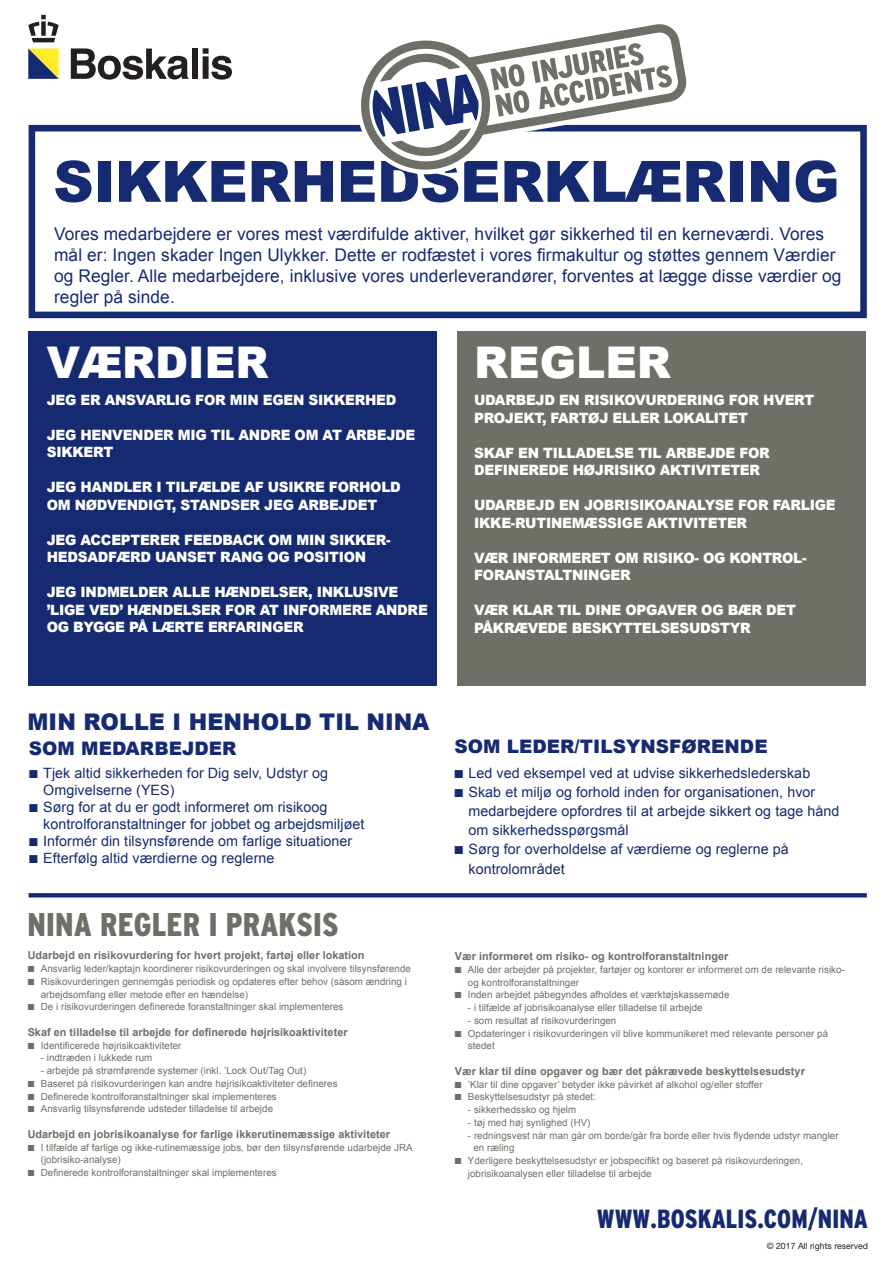
<style>
.page{position:relative;width:893px;height:1263px;background:#fff}
.page>*{position:absolute;margin:0;border:0;box-sizing:border-box;transform-origin:0 0}
.t1{font:900 57px "Arial";letter-spacing:-.005em;color:#162a71}
.t2{font:900 43.8px "Arial";color:#fff}
.t3{font:900 condensed 32.85px "Interstate";letter-spacing:.005em;color:#6e6f66}
.t4{font:900 condensed 26.25px "Interstate";letter-spacing:.005em;color:#162a71;scale:.94 1}
.t5{font:900 22.95px "Arial";letter-spacing:.005em;color:#162a71}
.t6{font:900 18.6px "Arial";letter-spacing:.005em;color:#162a71}
.t7{font:17.55px/21px "Arial";letter-spacing:.005em;color:#162a71}
.t8{font:900 14.25px/17.5px "Arial";letter-spacing:-.02em;color:#fff;scale:.96 1}
.t9{font:14.25px/19.2px "Arial";letter-spacing:.005em;color:#162a71}
.t10{font:700 10.95px "Arial";letter-spacing:.005em;color:#6e6f66}
.t11{font:9.9px/12.8px "Arial";letter-spacing:.005em;color:#6e6f66}
.t12{font:8.7px "Helvetica Neue LT Std";letter-spacing:.005em;color:#231f20}
.s1{font-weight:700}
</style>
<div class="page">
<div style="left:457px;top:332px;width:409px;height:354px;background:#6e6f66"></div>
<div style="left:29px;top:125px;width:838px;height:193px;border:7px solid #162a71"></div>
<svg style="left:359px;top:24px;width:329px;height:146px"></svg>
<svg style="left:373px;top:43px;width:299px;height:96px"></svg>
<div style="left:28px;top:332px;width:409px;height:354px;background:#162a71"></div>
<svg style="left:29px;top:893px;width:838px;height:4px;fill:#162a71"></svg>
<svg style="left:28px;top:48px;width:31px;height:31px"></svg>
<svg style="left:71px;top:48px;width:118px;height:32px"></svg>
<div style="left:192px;top:48px;width:6px;height:31px;background:#231f20"></div>
<svg style="left:203px;top:48px;width:29px;height:32px"></svg>
<svg style="left:28px;top:15px;width:31px;height:27px"></svg>
<h1 class="t1" style="left:53px;top:140px;width:788px">SIKKERHEDSERKLÆRING</h1>
<p class="t7" style="left:54px;top:223px;width:789px">Vores medarbejdere er vores mest værdifulde aktiver, hvilket gør sikkerhed til en kerneværdi. Vores mål er: Ingen skader Ingen Ulykker. Dette er rodfæstet i vores firmakultur og støttes gennem Værdier og Regler. Alle medarbejdere, inklusive vores underleverandører, forventes at lægge disse værdier og regler på sinde.</p>
<h2 class="t2" style="left:47px;top:330px;width:223px">VÆRDIER</h2>
<h3 class="t8" style="left:47px;top:390px;width:366px">JEG ER ANSVARLIG FOR MIN EGEN SIKKERHED</h3>
<h3 class="t8" style="left:47px;top:425px;width:386px">JEG HENVENDER MIG TIL ANDRE OM AT ARBEJDE<br>SIKKERT</h3>
<h3 class="t8" style="left:47px;top:478px;width:370px">JEG HANDLER I TILFÆLDE AF USIKRE FORHOLD<br>OM NØDVENDIGT, STANDSER JEG ARBEJDET</h3>
<h3 class="t8" style="left:47px;top:530px;width:360px">JEG ACCEPTERER FEEDBACK OM MIN SIKKER-<br>HEDSADFÆRD UANSET RANG OG POSITION</h3>
<h3 class="t8" style="left:47px;top:583px;width:398px">JEG INDMELDER ALLE HÆNDELSER, INKLUSIVE ’LIGE VED’ HÆNDELSER FOR AT INFORMERE ANDRE<br>OG BYGGE PÅ LÆRTE ERFARINGER</h3>
<h3 class="t5" style="left:28px;top:705px;width:404px">MIN ROLLE I HENHOLD TIL NINA</h3>
<h2 class="t2" style="left:474px;top:331px;width:198px">REGLER</h2>
<h3 class="t8" style="left:474px;top:391px;width:356px">UDARBEJD EN RISIKOVURDERING FOR HVERT<br>PROJEKT, FARTØJ ELLER LOKALITET</h3>
<h3 class="t8" style="left:474px;top:443px;width:310px">SKAF EN TILLADELSE TIL ARBEJDE FOR<br>DEFINEREDE HØJRISIKO AKTIVITETER</h3>
<h3 class="t8" style="left:474px;top:496px;width:378px">UDARBEJD EN JOBRISIKOANALYSE FOR FARLIGE<br>IKKE-RUTINEMÆSSIGE AKTIVITETER</h3>
<h3 class="t8" style="left:474px;top:548px;width:348px">VÆR INFORMERET OM RISIKO- OG KONTROL-<br>FORANSTALTNINGER</h3>
<h3 class="t8" style="left:474px;top:601px;width:337px">VÆR KLAR TIL DINE OPGAVER OG BÆR DET<br>PÅKRÆVEDE BESKYTTELSESUDSTYR</h3>
<h3 class="t6" style="left:29px;top:734px;width:209px">SOM MEDARBEJDER</h3>
<h3 class="t6" style="left:454px;top:733px;width:315px">SOM LEDER/TILSYNSFØRENDE</h3>
<h3 class="t9" style="left:43px;top:764px;width:286px;line-height:17.1px;text-indent:-14px">■ Tjek altid sikkerheden for Dig selv, Udstyr og<br>Omgivelserne (YES)</h3>
<h3 class="t9" style="left:43px;top:798px;width:323px;line-height:17.1px;text-indent:-14px">■ Sørg for at du er godt informeret om risikoog kontrolforanstaltninger for jobbet og arbejdsmiljøet</h3>
<h3 class="t9" style="left:29px;top:832px;width:325px">■ Informér din tilsynsførende om farlige situationer</h3>
<h3 class="t9" style="left:29px;top:849px;width:247px">■ Efterfølg altid værdierne og reglerne</h3>
<h3 class="t9" style="left:454px;top:763px;width:357px">■ Led ved eksempel ved at udvise sikkerhedslederskab</h3>
<h3 class="t9" style="left:468px;top:782px;width:372px;text-indent:-14px">■ Skab et miljø og forhold inden for organisationen, hvor medarbejdere opfordres til at arbejde sikkert og tage hånd om sikkerhedsspørgsmål</h3>
<h3 class="t9" style="left:468px;top:840px;width:322px;text-indent:-14px">■ Sørg for overholdelse af værdierne og reglerne på kontrolområdet</h3>
<h3 class="t3" style="left:28px;top:906px;width:313px">NINA REGLER I PRAKSIS</h3>
<p class="t10" style="left:28px;top:948px;width:338px">Udarbejd en risikovurdering for hvert projekt, fartøj eller lokation</p>
<p class="t11" style="left:28px;top:962px;width:385px">■ Ansvarlig leder/kaptajn koordinerer risikovurderingen og skal involvere tilsynsførende</p>
<p class="t11" style="left:41px;top:975px;width:368px;text-indent:-13px">■ Risikovurderingen gennemgås periodisk og opdateres efter behov (såsom ændring i arbejdsomfang eller metode efter en hændelse)</p>
<p class="t11" style="left:28px;top:1000px;width:317px">■ De i risikovurderingen definerede foranstaltninger skal implementeres</p>
<p class="t10" style="left:28px;top:1024px;width:321px">Skaf en tilladelse til arbejde for definerede højrisikoaktiviteter</p>
<p class="t11" style="left:28px;top:1039px;width:155px">■ Identificerede højrisikoaktiviteter</p>
<p class="t11" style="left:41px;top:1051px;width:113px">- indtræden i lukkede rum</p>
<p class="t11" style="left:41px;top:1064px;width:267px">- arbejde på strømførende systemer (inkl. ’Lock Out/Tag Out)</p>
<p class="t11" style="left:28px;top:1077px;width:311px">■ Baseret på risikovurderingen kan andre højrisikoaktiviteter defineres</p>
<p class="t11" style="left:28px;top:1090px;width:250px">■ Definerede kontrolforanstaltninger skal implementeres</p>
<p class="t11" style="left:28px;top:1102px;width:247px">■ Ansvarlig tilsynsførende udsteder tilladelse til arbejde</p>
<p class="t10" style="left:28px;top:1126px;width:364px">Udarbejd en jobrisikoanalyse for farlige ikkerutinemæssige aktiviteter</p>
<p class="t11" style="left:41px;top:1141px;width:373px;text-indent:-13px">■ I tilfælde af farlige og ikke-rutinemæssige jobs, bør den tilsynsførende udarbejde JRA (jobrisiko-analyse)</p>
<p class="t11" style="left:28px;top:1166px;width:250px">■ Definerede kontrolforanstaltninger skal implementeres</p>
<p class="t10" style="left:455px;top:949px;width:275px">Vær informeret om risiko- og kontrolforanstaltninger</p>
<p class="t11" style="left:468px;top:963px;width:378px;text-indent:-13px">■ Alle der arbejder på projekter, fartøjer og kontorer er informeret om de relevante risiko&shy;og kontrolforanstaltninger</p>
<p class="t11" style="left:455px;top:988px;width:276px">■ Inden arbejdet påbegyndes afholdes et værktøjskassemøde</p>
<p class="t11" style="left:468px;top:1001px;width:236px">- i tilfælde af jobrisikoanalyse eller tilladelse til arbejde</p>
<p class="t11" style="left:468px;top:1014px;width:150px">- som resultat af risikovurderingen</p>
<p class="t11" style="left:468px;top:1027px;width:362px;text-indent:-13px">■ Opdateringer i risikovurderingen vil blive kommunikeret med relevante personer på stedet</p>
<p class="t10" style="left:455px;top:1063px;width:352px">Vær klar til dine opgaver og bær det påkrævede beskyttelsesudstyr</p>
<p class="t11" style="left:455px;top:1078px;width:309px">■ ’Klar til dine opgaver’ betyder ikke påvirket af alkohol og/eller stoffer</p>
<p class="t11" style="left:455px;top:1090px;width:143px">■ Beskyttelsesudstyr på stedet:</p>
<p class="t11" style="left:468px;top:1103px;width:110px">- sikkerhedssko og hjelm</p>
<p class="t11" style="left:468px;top:1116px;width:124px">- tøj med høj synlighed (HV)</p>
<p class="t11" style="left:473px;top:1129px;width:367px;text-indent:-6px">- redningsvest når man går om borde/går fra borde eller hvis flydende udstyr mangler en ræling</p>
<p class="t11" style="left:468px;top:1154px;width:337px;text-indent:-13px">■ Yderligere beskyttelsesudstyr er jobspecifikt og baseret på risikovurderingen, jobrisikoanalysen eller tilladelse til arbejde</p>
<h3 class="t4" style="left:597px;top:1204px;width:290px">WWW.BOSKALIS.COM<span class="s1">/</span>NINA</h3>
<p class="t12" style="left:767px;top:1241px;width:103px">© 2017 All rights reserved</p>
</div>
